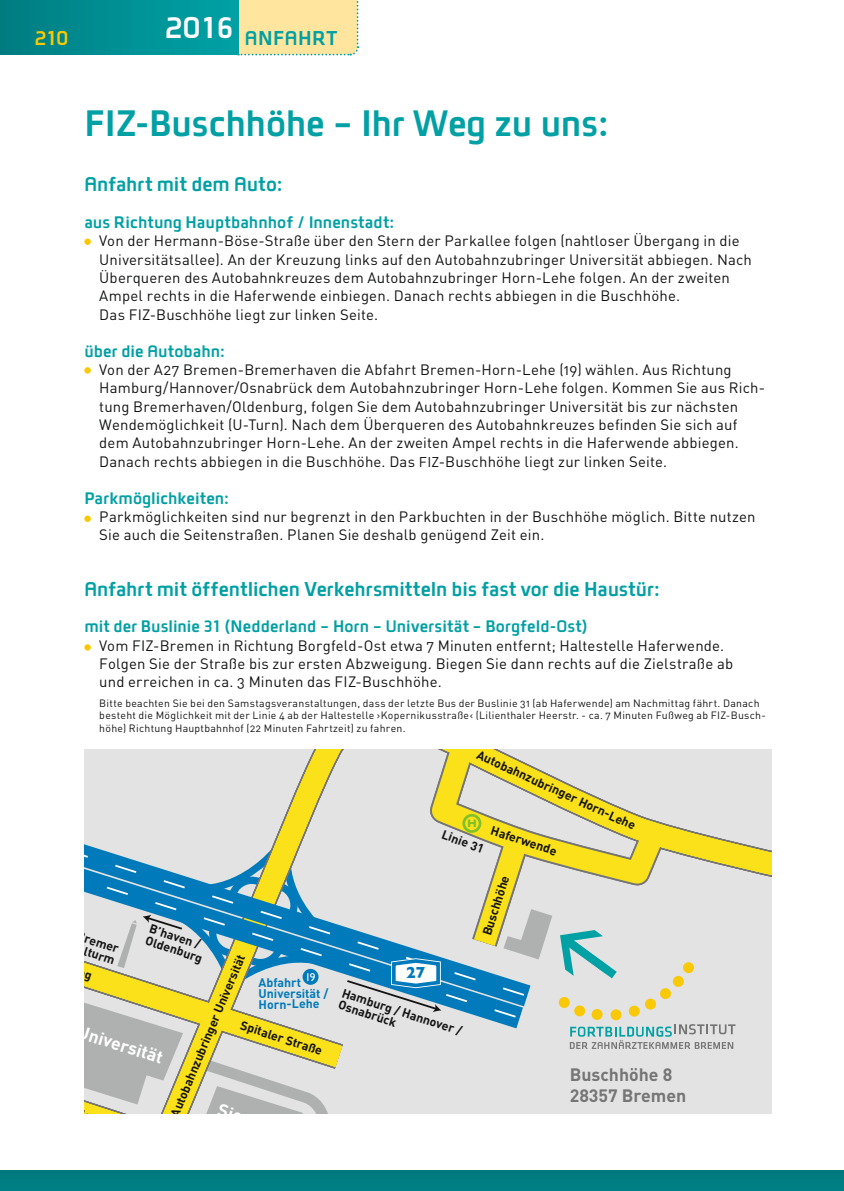
<style>
.page{position:relative;width:844px;height:1191px;background:#fff}
.page>*{position:absolute;margin:0;border:0;box-sizing:border-box;transform-origin:0 0}
.t1{font:500 38.5px "Deria Sans";letter-spacing:-.01em;color:#00a0a4}
.t2{font:500 21px "Deria Sans";letter-spacing:-.005em;color:#00a0a4}
.t3{font:500 21px "Deria Sans";letter-spacing:.02em;color:#00a0a4}
.t4{font:500 21px "Deria Sans";color:#fcc900}
.t5{font:700 17.68px/21.3px "DIN Pro";color:#757575}
.t6{font:700 17.68px "DIN Pro";color:#fff}
.t7{font:500 17.5px "Deria Sans";letter-spacing:.005em;color:#00a0a4}
.t8{font:700 16.28px "Gill Sans";color:#007abb}
.t9{font:14.88px/18.4px "DIN Pro";letter-spacing:.015em;color:#111212}
.t10{font:700 12.42px/12.4px "DIN Pro";color:#141414}
.t11{font:700 12.42px/10.7px "DIN Pro";color:#007abb}
.t12{font:11.38px "Gill Sans";color:#fff}
.t13{font:700 11.2px "Gill Sans";color:#80c129}
.t14{font:10.5px/12.2px "DIN Pro";letter-spacing:.025em;color:#111212}
.s1{font-size:14px}
</style>
<div class="page">
<svg style="left:237px;top:0;width:122px;height:56px;background:#f8e4a0"></svg>
<div style="left:86px;top:750px;width:685px;height:363px;background:#e3e3e3"></div>
<svg style="left:421px;top:750px;width:261px;height:203px;background:#e4deaa"></svg>
<svg style="left:84px;top:761px;width:470px;height:262px;background:#d2d6ba"></svg>
<svg style="left:84px;top:786px;width:445px;height:212px;background:#d6d9be"></svg>
<svg style="left:84px;top:844px;width:360px;height:269px;background:#b5c8bc"></svg>
<div style="left:302px;top:969px;width:16px;height:15px;background:#007abb;border-radius:50%"></div>
<div style="left:463px;top:815px;width:17px;height:16px;background:#fbe11a;border-radius:50%"></div>
<div style="left:462px;top:814px;width:19px;height:19px;border:3px solid #80c129;border-radius:50%"></div>
<div style="left:84px;top:238px;width:7px;height:7px;background:#fcc900;border-radius:50%"></div>
<div style="left:84px;top:367px;width:7px;height:6px;background:#fcc900;border-radius:50%"></div>
<div style="left:84px;top:515px;width:7px;height:7px;background:#fcc900;border-radius:50%"></div>
<div style="left:84px;top:644px;width:7px;height:6px;background:#fcc900;border-radius:50%"></div>
<div style="left:0;top:0;width:238px;height:55px;background:linear-gradient(to right,#007d81,#00a2a6)"></div>
<div style="left:0;top:1170px;width:843px;height:21px;background:#007d81"></div>
<svg style="left:558px;top:928px;width:177px;height:121px;background:#d6dbd3"></svg>
<h2 class="t4" style="left:35px;top:26px;width:35px">210</h2>
<h2 class="t3" style="left:165px;top:26px;width:174px"><sup>2016</sup> ANFAHRT</h2>
<h1 class="t1" style="left:84px;top:102px;width:525px">FIZ-Buschhöhe – Ihr Weg zu uns:</h1>
<h2 class="t2" style="left:84px;top:173px;width:199px">Anfahrt mit dem Auto:</h2>
<p class="t7" style="left:84px;top:212px;width:311px">aus Richtung Hauptbahnhof / Innenstadt:</p>
<p class="t9" style="left:99px;top:231px;width:654px">Von der Hermann-Böse-Straße über den Stern der Parkallee folgen (nahtloser Übergang in die Universitätsallee). An der Kreuzung links auf den Autobahnzubringer Universität abbiegen. Nach Überqueren des Autobahnkreuzes dem Autobahnzubringer Horn-Lehe folgen. An der zweiten Ampel rechts in die Haferwende einbiegen. Danach rechts abbiegen in die Buschhöhe.<br>Das FIZ-Buschhöhe liegt zur linken Seite.</p>
<p class="t7" style="left:84px;top:341px;width:142px">über die Autobahn:</p>
<p class="t9" style="left:99px;top:360px;width:667px">Von der A27 Bremen-Bremerhaven die Abfahrt Bremen-Horn-Lehe (19) wählen. Aus Richtung Hamburg/Hannover/Osnabrück dem Autobahnzubringer Horn-Lehe folgen. Kommen Sie aus Rich&shy;tung Bremerhaven/Oldenburg, folgen Sie dem Autobahnzubringer Universität bis zur nächsten Wendemöglichkeit (U-Turn). Nach dem Überqueren des Autobahnkreuzes befinden Sie sich auf dem Autobahnzubringer Horn-Lehe. An der zweiten Ampel rechts in die Haferwende abbiegen.<br>Danach rechts abbiegen in die Buschhöhe. Das <span class="s1">FIZ</span>-Buschhöhe liegt zur linken Seite.</p>
<p class="t7" style="left:84px;top:488px;width:146px">Parkmöglichkeiten:</p>
<p class="t9" style="left:99px;top:507px;width:657px">Parkmöglichkeiten sind nur begrenzt in den Parkbuchten in der Buschhöhe möglich. Bitte nutzen<br>Sie auch die Seitenstraßen. Planen Sie deshalb genügend Zeit ein.</p>
<h2 class="t2" style="left:84px;top:577px;width:577px">Anfahrt mit öffentlichen Verkehrsmitteln bis fast vor die Haustür:</h2>
<p class="t7" style="left:84px;top:617px;width:505px">mit der Buslinie 31 (Nedderland – Horn – Universität – Borgfeld-Ost)</p>
<p class="t9" style="left:99px;top:635px;width:635px">Vom FIZ-Bremen in Richtung Borgfeld-Ost etwa 7 Minuten entfernt; Haltestelle Haferwende.<br>Folgen Sie der Straße bis zur ersten Abzweigung. Biegen Sie dann rechts auf die Zielstraße ab und erreichen in ca. 3 Minuten das FIZ-Buschhöhe.</p>
<p class="t14" style="left:99px;top:697px;width:668px">Bitte beachten Sie bei den Samstagsveranstaltungen, dass der letzte Bus der Buslinie 31 (ab Haferwende) am Nachmittag fährt. Danach besteht die Möglichkeit mit der Linie 4 ab der Haltestelle ›Kopernikusstraße‹ (Lilienthaler Heerstr. - ca. 7 Minuten Fußweg ab FIZ-Busch&shy;höhe) Richtung Hauptbahnhof (22 Minuten Fahrtzeit) zu fahren.</p>
<p class="t10" style="left:152px;top:921px;width:61px;rotate:18deg">B’haven /<br>Oldenburg</p>
<p class="t10" style="left:73px;top:926px;width:51px;text-align:center;rotate:18deg">Bremer<br>Fallturm</p>
<p class="t10" style="left:167px;top:1113px;width:176px;rotate:-67deg">Autobahnzubringer Universität</p>
<p class="t12" style="left:305px;top:970px;width:12px">19</p>
<p class="t11" style="left:258px;top:977px;width:71px">Abfahrt<br>Universität /<br>Horn-Lehe</p>
<p class="t10" style="left:243px;top:1018px;width:87px;rotate:18deg">Spitaler Straße</p>
<p class="t6" style="left:82px;top:1019px;width:90px;rotate:18deg">Universität</p>
<p class="t8" style="left:406px;top:963px;width:21px">27</p>
<p class="t10" style="left:480px;top:747px;width:175px;rotate:25deg">Autobahnzubringer Horn-Lehe</p>
<p class="t10" style="left:444px;top:827px;width:46px;rotate:20deg">Linie 31</p>
<p class="t10" style="left:493px;top:823px;width:70px;rotate:18deg">Haferw ende</p>
<p class="t10" style="left:480px;top:933px;width:64px;rotate:-72deg">Buschhöhe</p>
<p class="t13" style="left:467px;top:816px;width:11px">H</p>
<p class="t10" style="left:344px;top:986px;width:127px;rotate:18deg">Hamburg / Hannover /<br>Osnabrück</p>
<p class="t5" style="left:569px;top:1063px;width:118px">Buschhöhe 8<br>28357 Bremen</p>
</div>
